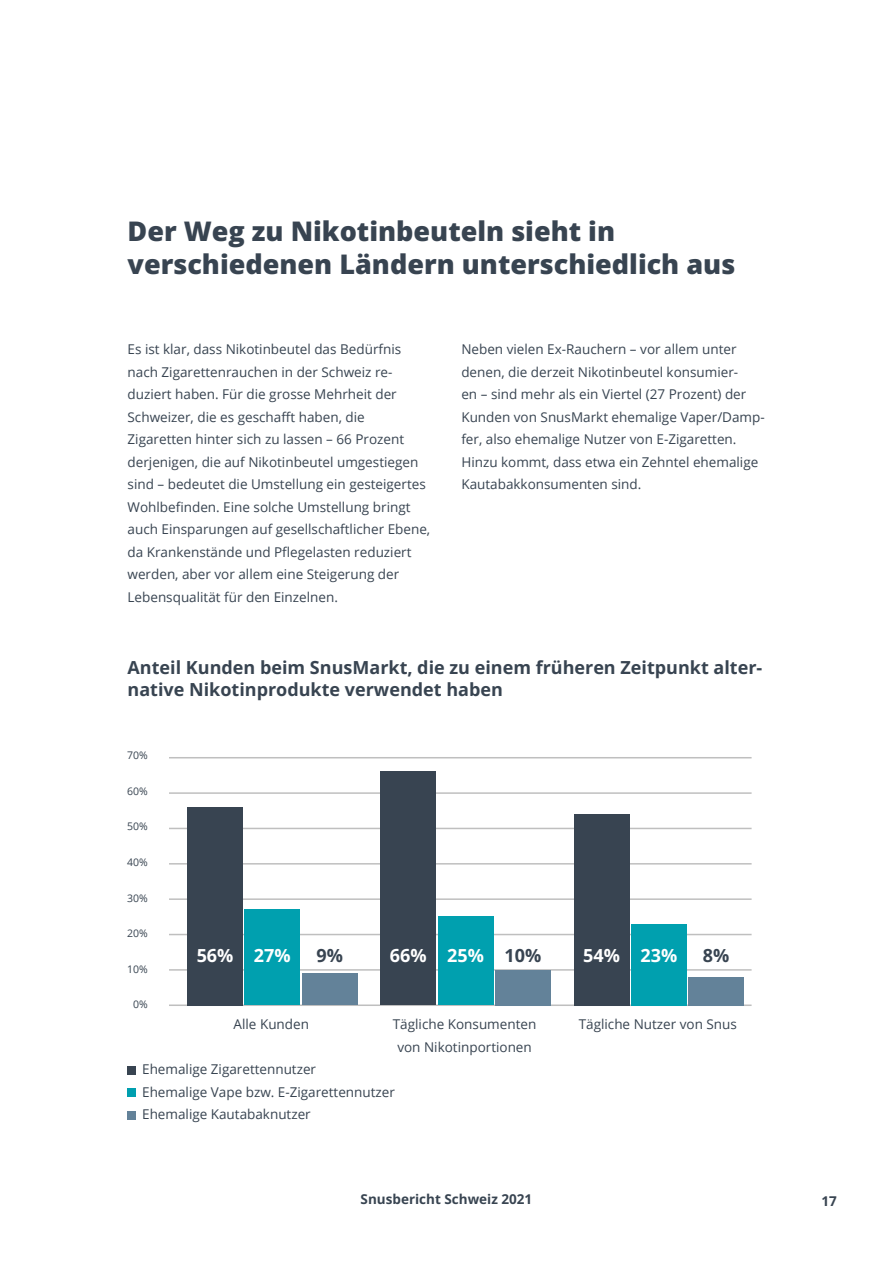
<style>
.page{position:relative;width:893px;height:1263px;background:#fff}
.page>*{position:absolute;margin:0;border:0;box-sizing:border-box;transform-origin:0 0}
.t1{font:800 27px/33px "Open Sans";color:#384451}
.t2{font:700 18px/21.6px "Open Sans";color:#384451}
.t3{font:700 18px "Open Sans";color:#fff}
.t4{font:13.5px/22.5px "Open Sans";color:#384451}
.t5{font:700 13.5px "Open Sans";color:#384451}
.t6{font:10.5px "Open Sans";color:#384451}
.s1{color:#384451}
</style>
<div class="page">
<hr style="left:169px;top:757px;width:583px;height:1px;background:#bfbfbf">
<hr style="left:169px;top:792px;width:583px;height:2px;background:#bfbfbf">
<hr style="left:169px;top:828px;width:583px;height:1px;background:#bfbfbf">
<hr style="left:169px;top:863px;width:583px;height:1px;background:#bfbfbf">
<hr style="left:169px;top:898px;width:583px;height:2px;background:#bfbfbf">
<hr style="left:169px;top:934px;width:583px;height:1px;background:#bfbfbf">
<hr style="left:169px;top:969px;width:583px;height:2px;background:#bfbfbf">
<hr style="left:169px;top:1004px;width:583px;height:2px;background:#bfbfbf">
<div style="left:631px;top:924px;width:55px;height:81px;background:#00a0af"></div>
<div style="left:574px;top:814px;width:55px;height:191px;background:#384451"></div>
<div style="left:495px;top:970px;width:56px;height:35px;background:#638299"></div>
<div style="left:438px;top:917px;width:55px;height:88px;background:#00a0af"></div>
<div style="left:381px;top:771px;width:55px;height:234px;background:#384451"></div>
<div style="left:302px;top:973px;width:55px;height:32px;background:#638299"></div>
<div style="left:245px;top:909px;width:55px;height:96px;background:#00a0af"></div>
<div style="left:187px;top:807px;width:56px;height:198px;background:#384451"></div>
<div style="left:689px;top:977px;width:55px;height:28px;background:#638299"></div>
<div style="left:128px;top:1066px;width:8px;height:8px;background:#384451"></div>
<div style="left:128px;top:1088px;width:8px;height:9px;background:#009faf"></div>
<div style="left:128px;top:1111px;width:8px;height:8px;background:#638299"></div>
<h1 class="t1" style="left:128px;top:214px;width:609px">Der Weg zu Nikotinbeuteln sieht in verschiedenen Ländern unterschiedlich aus</h1>
<p class="t4" style="left:128px;top:338px;width:304px">Es ist klar, dass Nikotinbeutel das Bedürfnis nach Zigarettenrauchen in der Schweiz re&shy;duziert haben. Für die grosse Mehrheit der Schweizer, die es geschafft haben, die Zigaretten hinter sich zu lassen – 66 Prozent derjenigen, die auf Nikotinbeutel umgestiegen sind – bedeutet die Umstellung ein gesteigertes Wohlbefinden. Eine solche Umstellung bringt auch Einsparungen auf gesellschaftlicher Ebene, da Krankenstände und Pflegelasten reduziert werden, aber vor allem eine Steigerung der Lebensqualität für den Einzelnen.</p>
<p class="t4" style="left:461px;top:338px;width:305px">Neben vielen Ex-Rauchern – vor allem unter denen, die derzeit Nikotinbeutel konsumier-<br>en – sind mehr als ein Viertel (27 Prozent) der Kunden von SnusMarkt ehemalige Vaper/Damp&shy;fer, also ehemalige Nutzer von E-Zigaretten.<br>Hinzu kommt, dass etwa ein Zehntel ehemalige Kautabakkonsumenten sind.</p>
<h2 class="t2" style="left:128px;top:656px;width:636px">Anteil Kunden beim SnusMarkt, die zu einem früheren Zeitpunkt alter&shy;native Nikotinprodukte verwendet haben</h2>
<p class="t6" style="left:127px;top:748px;width:22px">70%</p>
<p class="t6" style="left:127px;top:784px;width:22px">60%</p>
<p class="t6" style="left:127px;top:819px;width:22px">50%</p>
<p class="t6" style="left:127px;top:855px;width:22px">40%</p>
<p class="t6" style="left:127px;top:891px;width:22px">30%</p>
<p class="t6" style="left:127px;top:926px;width:22px">20%</p>
<p class="t6" style="left:127px;top:962px;width:22px">10%</p>
<p class="t6" style="left:133px;top:997px;width:16px">0%</p>
<h2 class="t3" style="left:197px;top:943px;width:96px">56% 27%</h2>
<h2 class="t2" style="left:316px;top:944px;width:28px">9%</h2>
<h2 class="t3" style="left:390px;top:943px;width:153px">66% 25% <span class="s1">10%</span></h2>
<h2 class="t3" style="left:583px;top:943px;width:96px">54% 23%</h2>
<h2 class="t2" style="left:703px;top:944px;width:28px">8%</h2>
<p class="t4" style="left:234px;top:1013px;width:77px">Alle Kunden</p>
<p class="t4" style="left:393px;top:1013px;width:145px;text-align:center">Tägliche Konsumenten von Nikotinportionen</p>
<p class="t4" style="left:579px;top:1013px;width:160px">Tägliche Nutzer von Snus</p>
<p class="t4" style="left:142px;top:1058px;width:254px">Ehemalige Zigarettennutzer<br>Ehemalige Vape bzw. E-Zigarettennutzer<br>Ehemalige Kautabaknutzer</p>
<p class="t5" style="left:361px;top:1190px;width:173px">Snusbericht Schweiz 2021</p>
<p class="t5" style="left:821px;top:1192px;width:17px">17</p>
</div>
